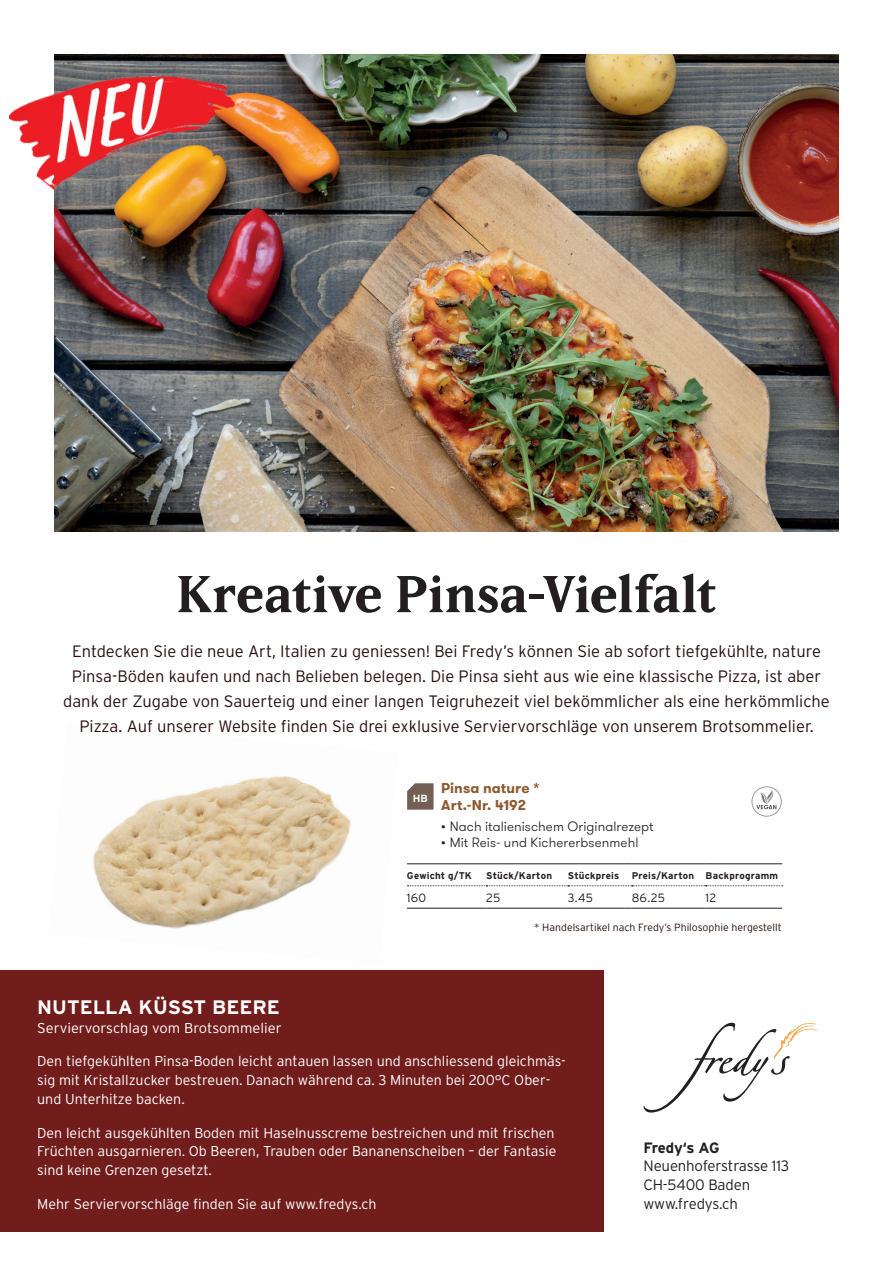
<style>
.page{position:relative;width:893px;height:1263px;background:#fff}
.page>*{position:absolute;margin:0;border:0;box-sizing:border-box;transform-origin:0 0}
.t1{font:700 51px "Matrix IIOT";color:#231f20}
.t2{font:700 19.5px "Interstate";color:#fff}
.t3{font:300 16.5px/24.8px "Interstate";color:#281010;text-align:center}
.t4{font:300 15px/18.8px "Interstate";letter-spacing:-.01em;color:#231f20}
.t5{font:700 15px "Interstate";letter-spacing:-.025em;color:#231f20}
.t6{font:300 14.25px/18.8px "Interstate";color:#fff}
.t7{font:700 14.25px/16.5px "GT Walsheim Pro";letter-spacing:.005em;color:#8d5a30}
.t8{font:300 13.5px "GT Walsheim Pro";letter-spacing:.005em;color:#231f20}
.t9{font:300 12px "Interstate";letter-spacing:.015em;color:#231f20}
.t10{font:300 10.5px "Interstate";color:#281010}
.t11{font:700 10.35px "Interstate";color:#fff}
.t12{font:700 9.75px "Interstate";letter-spacing:.015em;color:#231f20}
</style>
<div class="page">
<img style="left:93px;top:776px;width:258px;height:153px">
<img style="left:54px;top:54px;width:785px;height:477px">
<svg style="left:643px;top:1023px;width:174px;height:90px"></svg>
<hr style="left:407px;top:863px;width:79px;height:1px;background:#231f20">
<hr style="left:486px;top:863px;width:82px;height:1px;background:#231f20">
<hr style="left:568px;top:863px;width:64px;height:1px;background:#231f20">
<hr style="left:632px;top:863px;width:74px;height:1px;background:#231f20">
<hr style="left:706px;top:863px;width:76px;height:1px;background:#231f20">
<svg style="left:407px;top:885px;width:376px;height:1px"></svg>
<hr style="left:407px;top:908px;width:79px;height:1px;background:#231f20">
<hr style="left:486px;top:908px;width:82px;height:1px;background:#231f20">
<hr style="left:568px;top:908px;width:64px;height:1px;background:#231f20">
<hr style="left:632px;top:908px;width:74px;height:1px;background:#231f20">
<hr style="left:706px;top:908px;width:76px;height:1px;background:#231f20">
<div style="left:0;top:971px;width:604px;height:261px;background:#711d1c"></div>
<img style="left:10px;top:73px;width:226px;height:119px">
<svg style="left:751px;top:786px;width:31px;height:31px"></svg>
<svg style="left:407px;top:783px;width:26px;height:27px"></svg>
<h1 class="t1" style="left:177px;top:563px;width:541px">Kreative Pinsa-Vielfalt</h1>
<p class="t3" style="left:63px;top:639px;width:768px">Entdecken Sie die neue Art, Italien zu geniessen! Bei Fredy’s können Sie ab sofort tiefgekühlte, nature Pinsa-Böden kaufen und nach Belieben belegen. Die Pinsa sieht aus wie eine klassische Pizza, ist aber dank der Zugabe von Sauerteig und einer langen Teigruhezeit viel bekömmlicher als eine herkömmliche Pizza. Auf unserer Website finden Sie drei exklusive Serviervorschläge von unserem Brotsommelier.</p>
<p class="t11" style="left:413px;top:792px;width:17px">HB</p>
<p class="t7" style="left:441px;top:780px;width:100px">Pinsa nature *<br>Art.-Nr. 4192</p>
<p class="t8" style="left:441px;top:817px;width:214px">• Nach italienischem Originalrezept</p>
<p class="t8" style="left:441px;top:834px;width:199px">• Mit Reis- und Kichererbsenmehl</p>
<p class="t12" style="left:407px;top:870px;width:67px">Gewicht g/TK</p>
<p class="t12" style="left:486px;top:870px;width:67px">Stück/Karton</p>
<p class="t12" style="left:568px;top:870px;width:53px">Stückpreis</p>
<p class="t12" style="left:632px;top:870px;width:148px">Preis/Karton Backprogramm</p>
<p class="t9" style="left:407px;top:891px;width:21px">160</p>
<p class="t9" style="left:486px;top:891px;width:16px">25</p>
<p class="t9" style="left:568px;top:891px;width:27px">3.45</p>
<p class="t9" style="left:632px;top:891px;width:35px">86.25</p>
<p class="t9" style="left:706px;top:891px;width:12px">12</p>
<p class="t10" style="left:534px;top:921px;width:249px">* Handelsartikel nach Fredy’s Philosophie hergestellt</p>
<h2 class="t2" style="left:37px;top:996px;width:244px">NUTELLA KÜSST BEERE</h2>
<p class="t6" style="left:37px;top:1018px;width:246px">Serviervorschlag vom Brotsommelier</p>
<p class="t6" style="left:37px;top:1052px;width:530px">Den tiefgekühlten Pinsa-Boden leicht antauen lassen und anschliessend gleichmäs&shy;sig mit Kristallzucker bestreuen. Danach während ca. 3 Minuten bei 200°C Ober&shy;und Unterhitze backen.</p>
<p class="t6" style="left:37px;top:1123px;width:521px">Den leicht ausgekühlten Boden mit Haselnusscreme bestreichen und mit frischen<br>Früchten ausgarnieren. Ob Beeren, Trauben oder Bananenscheiben – der Fantasie sind keine Grenzen gesetzt.</p>
<p class="t6" style="left:37px;top:1194px;width:341px">Mehr Serviervorschläge finden Sie auf www.fredys.ch</p>
<p class="t5" style="left:643px;top:1139px;width:78px">Fredy‘s AG</p>
<p class="t4" style="left:643px;top:1157px;width:147px">Neuenhoferstrasse 113<br>CH-5400 Baden www.fredys.ch</p>
</div>
